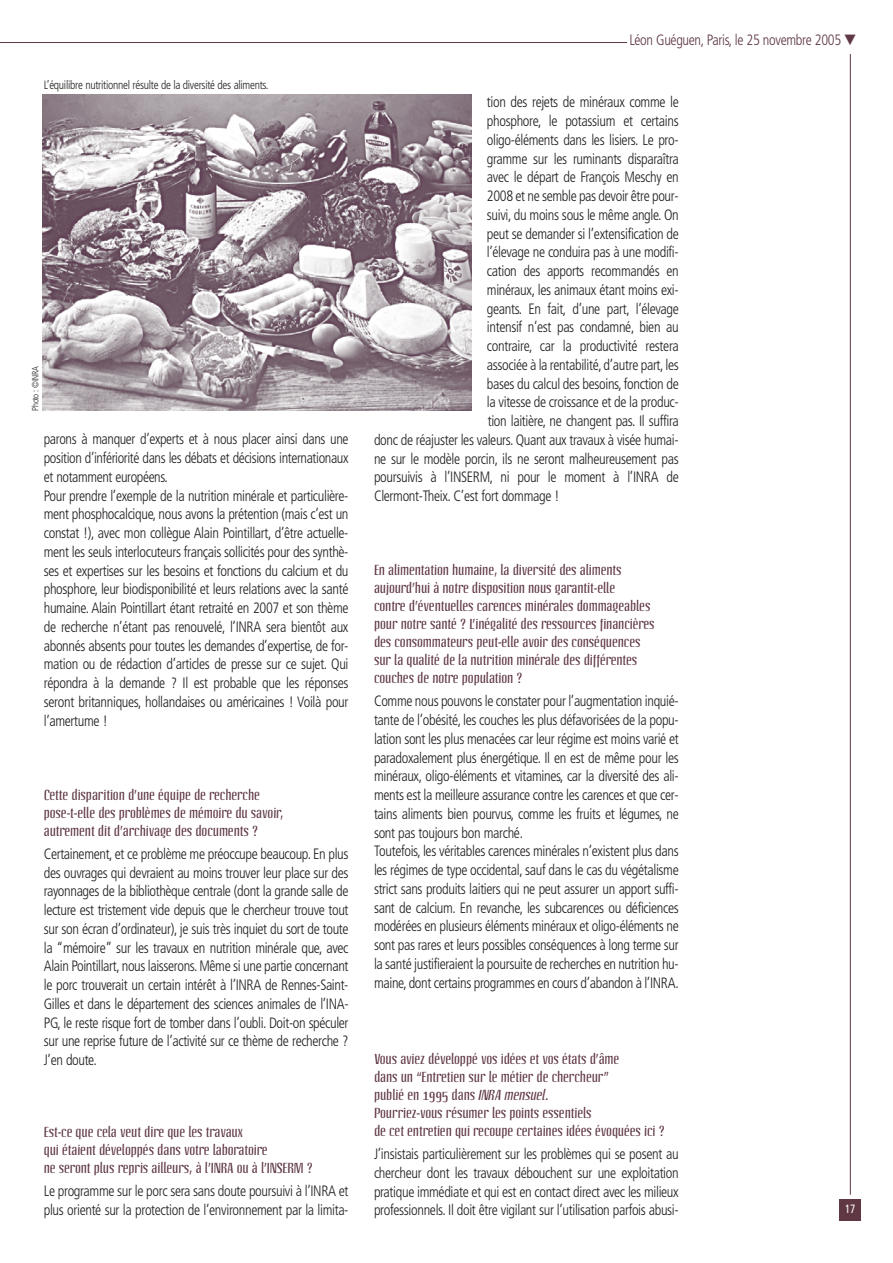
<style>
.page{position:relative;width:893px;height:1263px;background:#fff}
.page>*{position:absolute;margin:0;border:0;box-sizing:border-box;transform-origin:0 0}
.t1{font:300 condensed 15px/18.8px "Frutiger";letter-spacing:-.025em;color:#231f20;text-align:justify;scale:.95 1}
.t2{font:300 condensed 15px/18.8px "Frutiger";letter-spacing:-.025em;color:#231f20;scale:.94 1}
.t3{font:300 condensed 15px "Frutiger";letter-spacing:-.025em;color:#5f3844;scale:.95 1}
.t4{font:14.25px/18px "Linotype Octane";letter-spacing:-.01em;color:#5f3844}
.t5{font:300 condensed 12px "Frutiger";letter-spacing:-.025em;color:#231f20;scale:.95 1}
.t6{font:condensed 12px "Frutiger";color:#fff;scale:.9 1}
.t7{font:300 condensed 9px "Frutiger";letter-spacing:-.025em;color:#231f20;scale:.95 1}
.s1{font-style:italic}
</style>
<div class="page">
<div style="left:839px;top:1199px;width:22px;height:22px;background:#5f3844"></div>
<hr style="left:850px;top:49px;width:1px;height:1146px;background:#5f3844">
<hr style="left:0;top:42px;width:708px;height:1px;background:#5f3844">
<img style="left:42px;top:94px;width:430px;height:316px">
<div style="left:627px;top:32px;width:231px;height:21px;background:#fff"></div>
<p class="t5" style="left:44px;top:80px;width:238px">L’équilibre nutritionnel résulte de la diversité des aliments.</p>
<p class="t7" style="left:32px;top:411px;width:49px;rotate:-90deg">Photo : ©INRA</p>
<p class="t2" style="left:44px;top:431px;width:326px">parons à manquer d’experts et à nous placer ainsi dans une position d’infériorité dans les débats et décisions internationaux et notamment européens.<br>Pour prendre l’exemple de la nutrition minérale et particulière&shy;ment phosphocalcique, nous avons la prétention (mais c’est un constat !), avec mon collègue Alain Pointillart, d’être actuelle&shy;ment les seuls interlocuteurs français sollicités pour des synthè&shy;ses et expertises sur les besoins et fonctions du calcium et du phosphore, leur biodisponibilité et leurs relations avec la santé humaine. Alain Pointillart étant retraité en 2007 et son thème de recherche n’étant pas renouvelé, l’INRA sera bientôt aux abonnés absents pour toutes les demandes d’expertise, de for&shy;mation ou de rédaction d’articles de presse sur ce sujet. Qui répondra à la demande ? Il est probable que les réponses seront britanniques, hollandaises ou américaines ! Voilà pour l’amertume !</p>
<p class="t4" style="left:44px;top:786px;width:241px">Cette disparition d’une équipe de recherche pose-t-elle des problèmes de mémoire du savoir, autrement dit d’archivage des documents ?</p>
<p class="t1" style="left:44px;top:846px;width:322px">Certainement, et ce problème me préoccupe beaucoup. En plus des ouvrages qui devraient au moins trouver leur place sur des rayonnages de la bibliothèque centrale (dont la grande salle de lecture est tristement vide depuis que le chercheur trouve tout sur son écran d’ordinateur), je suis très inquiet du sort de toute la “mémoire” sur les travaux en nutrition minérale que, avec Alain Pointillart, nous laisserons. Même si une partie concernant le porc trouverait un certain intérêt à l’INRA de Rennes-Saint-Gilles et dans le département des sciences animales de l’INA-PG, le reste risque fort de tomber dans l’oubli. Doit-on spéculer sur une reprise future de l’activité sur ce thème de recherche ?<br>J’en doute.</p>
<p class="t4" style="left:44px;top:1124px;width:271px">Est-ce que cela veut dire que les travaux<br>qui étaient développés dans votre laboratoire<br>ne seront plus repris ailleurs, à l’INRA ou à l’INSERM ?</p>
<p class="t1" style="left:44px;top:1183px;width:322px">Le programme sur le porc sera sans doute poursuivi à l’INRA et plus orienté sur la protection de l’environnement par la limita-</p>
<p class="t3" style="left:629px;top:34px;width:240px">Léon Guéguen, Paris, le 25 novembre 2005 ▼</p>
<p class="t1" style="left:487px;top:94px;width:203px">tion des rejets de minéraux comme le</p>
<p class="t1" style="left:487px;top:113px;width:203px">phosphore, le potassium et certains</p>
<p class="t1" style="left:487px;top:131px;width:203px">oligo-éléments dans les lisiers. Le pro-</p>
<p class="t1" style="left:487px;top:150px;width:203px">gramme sur les ruminants disparaîtra</p>
<p class="t1" style="left:487px;top:169px;width:203px">avec le départ de François Meschy en</p>
<p class="t1" style="left:487px;top:188px;width:203px">2008 et ne semble pas devoir être pour-</p>
<p class="t1" style="left:487px;top:206px;width:203px">suivi, du moins sous le même angle. On</p>
<p class="t1" style="left:487px;top:225px;width:203px">peut se demander si l’extensification de</p>
<p class="t1" style="left:487px;top:244px;width:203px">l’élevage ne conduira pas à une modifi-</p>
<p class="t1" style="left:487px;top:263px;width:203px">cation des apports recommandés en</p>
<p class="t1" style="left:487px;top:281px;width:203px">minéraux, les animaux étant moins exi-</p>
<p class="t1" style="left:487px;top:300px;width:203px">geants. En fait, d’une part, l’élevage</p>
<p class="t1" style="left:487px;top:319px;width:203px">intensif n’est pas condamné, bien au</p>
<p class="t1" style="left:487px;top:338px;width:203px">contraire, car la productivité restera</p>
<p class="t1" style="left:487px;top:356px;width:203px">associée à la rentabilité, d’autre part, les</p>
<p class="t1" style="left:487px;top:375px;width:203px">bases du calcul des besoins, fonction de</p>
<p class="t1" style="left:487px;top:394px;width:203px">la vitesse de croissance et de la produc-</p>
<p class="t1" style="left:488px;top:413px;width:203px">tion laitière, ne changent pas. Il suffira</p>
<p class="t1" style="left:374px;top:431px;width:322px">donc de réajuster les valeurs. Quant aux travaux à visée humai-</p>
<p class="t1" style="left:374px;top:450px;width:322px">ne sur le modèle porcin, ils ne seront malheureusement pas</p>
<p class="t1" style="left:374px;top:469px;width:322px">poursuivis à l’INSERM, ni pour le moment à l’INRA de</p>
<p class="t1" style="left:374px;top:488px;width:197px">Clermont-Theix. C’est fort dommage !</p>
<p class="t4" style="left:374px;top:562px;width:282px">En alimentation humaine, la diversité des aliments aujourd’hui à notre disposition nous garantit-elle<br>contre d’éventuelles carences minérales dommageables pour notre santé ? L’inégalité des ressources financières des consommateurs peut-elle avoir des conséquences sur la qualité de la nutrition minérale des différentes couches de notre population ?</p>
<p class="t1" style="left:374px;top:693px;width:322px;text-align:left">Comme nous pouvons le constater pour l’augmentation inquié&shy;tante de l’obésité, les couches les plus défavorisées de la popu&shy;lation sont les plus menacées car leur régime est moins varié et paradoxalement plus énergétique. Il en est de même pour les minéraux, oligo-éléments et vitamines, car la diversité des ali&shy;ments est la meilleure assurance contre les carences et que cer&shy;tains aliments bien pourvus, comme les fruits et légumes, ne sont pas toujours bon marché.<br>Toutefois, les véritables carences minérales n’existent plus dans les régimes de type occidental, sauf dans le cas du végétalisme strict sans produits laitiers qui ne peut assurer un apport suffi&shy;sant de calcium. En revanche, les subcarences ou déficiences modérées en plusieurs éléments minéraux et oligo-éléments ne sont pas rares et leurs possibles conséquences à long terme sur la santé justifieraient la poursuite de recherches en nutrition hu&shy;maine, dont certains programmes en cours d’abandon à l’INRA.</p>
<p class="t4" style="left:374px;top:1050px;width:292px">Vous aviez développé vos idées et vos états d’âme<br>dans un “Entretien sur le métier de chercheur”<br>publié en 1995 dans <span class="s1">INRA mensuel</span>.<br>Pourriez-vous résumer les points essentiels<br>de cet entretien qui recoupe certaines idées évoquées ici ?</p>
<p class="t1" style="left:374px;top:1146px;width:322px">J’insistais particulièrement sur les problèmes qui se posent au chercheur dont les travaux débouchent sur une exploitation pratique immédiate et qui est en contact direct avec les milieux professionnels. Il doit être vigilant sur l’utilisation parfois abusi-</p>
<p class="t6" style="left:845px;top:1204px;width:13px">17</p>
</div>
